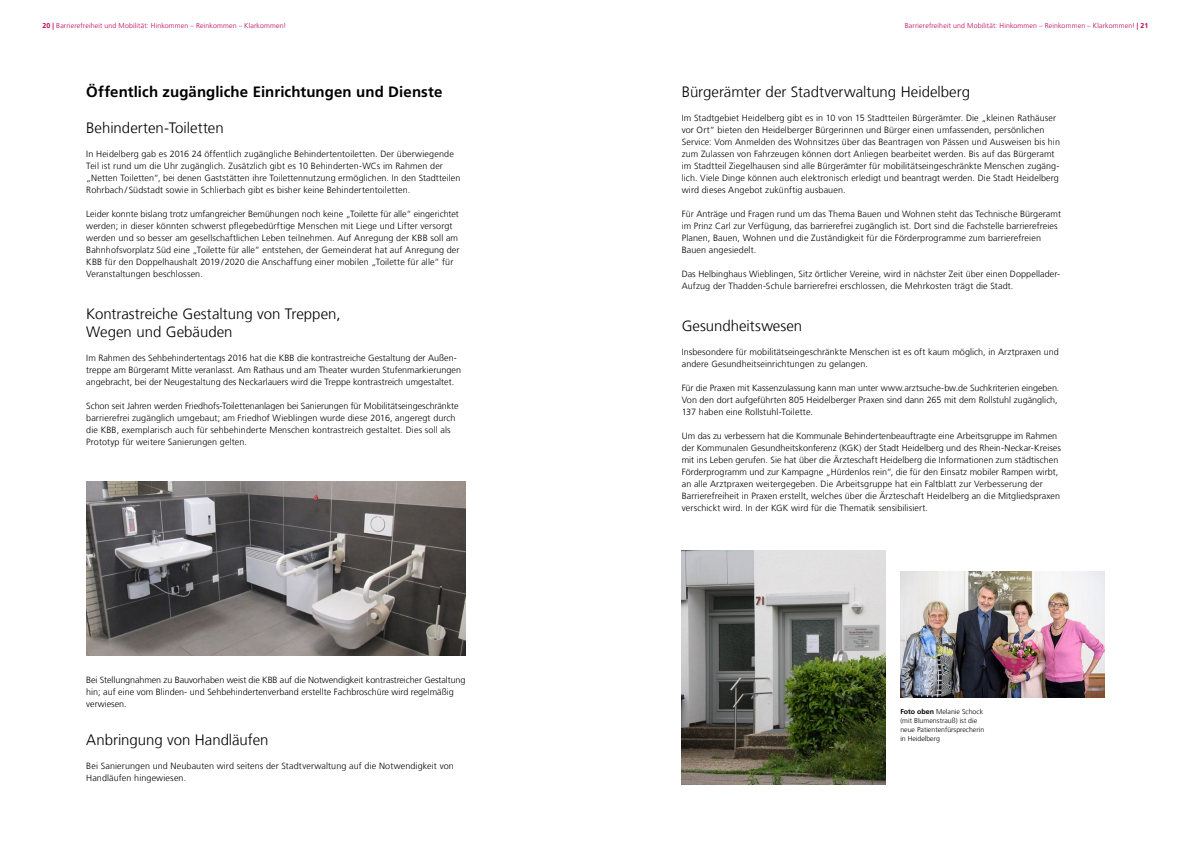
<style>
.page{position:relative;width:1191px;height:842px;background:#fff}
.page>*{position:absolute;margin:0;border:0;box-sizing:border-box;transform-origin:0 0}
.t1{font:300 15px "Frutiger LT Com";color:#000}
.t2{font:700 15px "Frutiger LT Com";letter-spacing:.005em;color:#000}
.Fließtext_Aufzählung{font:300 9px/12px "Frutiger LT Com";letter-spacing:.01em;color:#000}
.Quellenangabe_6pt_Fr{font:300 9px/12px "Frutiger LT Com";letter-spacing:-.01em;color:#000}
.Kopfzeile_heidelbeer{font:300 7px "Frutiger LT Com";letter-spacing:.02em;color:#b60056}
.Quellenangabe_6pt_Fr-2{font:300 7px/9px "Frutiger LT Com";color:#000}
.s1{font-weight:700}
</style>
<div class="page">
<img style="left:86px;top:481px;width:379px;height:174px">
<img style="left:681px;top:550px;width:204px;height:234px">
<img style="left:900px;top:571px;width:204px;height:126px">
<p class="Kopfzeile_heidelbeer" style="left:43px;top:22px;width:245px"><span class="s1">20 |</span> Barrierefreiheit und Mobilität: Hinkommen – Reinkommen – Klarkommen!</p>
<p class="Kopfzeile_heidelbeer" style="left:905px;top:22px;width:245px">Barrierefreiheit und Mobilität: Hinkommen – Reinkommen – Klarkommen! <span class="s1">| 21</span></p>
<p class="t2" style="left:86px;top:83px;width:357px">Öffentlich zugängliche Einrichtungen und Dienste</p>
<p class="t1" style="left:86px;top:119px;width:139px">Behinderten-Toiletten</p>
<p class="Fließtext_Aufzählung" style="left:86px;top:148px;width:376px">In Heidelberg gab es 2016 24 öffentlich zugängliche Behindertentoiletten. Der überwiegende Teil ist rund um die Uhr zugänglich. Zusätzlich gibt es 10 Behinderten-WCs im Rahmen der „Netten Toiletten“, bei denen Gaststätten ihre Toilettennutzung ermöglichen. In den Stadtteilen Rohrbach / Südstadt sowie in Schlierbach gibt es bisher keine Behindertentoiletten.</p>
<p class="Fließtext_Aufzählung" style="left:86px;top:208px;width:375px">Leider konnte bislang trotz umfangreicher Bemühungen noch keine „Toilette für alle“ eingerichtet werden; in dieser könnten schwerst pflegebedürftige Menschen mit Liege und Lifter versorgt werden und so besser am gesellschaftlichen Leben teilnehmen. Auf Anregung der KBB soll am Bahnhofsvorplatz Süd eine „Toilette für alle“ entstehen, der Gemeinderat hat auf Anregung der KBB für den Doppelhaushalt 2019 / 2020 die Anschaffung einer mobilen „Toilette für alle“ für Veranstaltungen beschlossen.</p>
<p class="t1" style="left:86px;top:305px;width:256px">Kontrastreiche Gestaltung von Treppen,</p>
<p class="t1" style="left:86px;top:323px;width:148px">Wegen und Gebäuden</p>
<p class="Fließtext_Aufzählung" style="left:86px;top:352px;width:376px">Im Rahmen des Sehbehindertentags 2016 hat die KBB die kontrastreiche Gestaltung der Außen&shy;treppe am Bürgeramt Mitte veranlasst. Am Rathaus und am Theater wurden Stufenmarkierungen angebracht, bei der Neugestaltung des Neckarlauers wird die Treppe kontrastreich umgestaltet.</p>
<p class="Fließtext_Aufzählung" style="left:86px;top:400px;width:374px">Schon seit Jahren werden Friedhofs-Toilettenanlagen bei Sanierungen für Mobilitätseingeschränkte barrierefrei zugänglich umgebaut; am Friedhof Wieblingen wurde diese 2016, angeregt durch die KBB, exemplarisch auch für sehbehinderte Menschen kontrastreich gestaltet. Dies soll als Prototyp für weitere Sanierungen gelten.</p>
<p class="Quellenangabe_6pt_Fr" style="left:86px;top:673px;width:381px">Bei Stellungnahmen zu Bauvorhaben weist die KBB auf die Notwendigkeit kontrastreicher Gestaltung hin; auf eine vom Blinden- und Sehbehindertenverband erstellte Fachbroschüre wird regelmäßig verwiesen.</p>
<p class="t1" style="left:86px;top:731px;width:184px">Anbringung von Handläufen</p>
<p class="Fließtext_Aufzählung" style="left:86px;top:760px;width:369px">Bei Sanierungen und Neubauten wird seitens der Stadtverwaltung auf die Notwendigkeit von<br>Handläufen hingewiesen.</p>
<p class="t1" style="left:681px;top:83px;width:290px">Bürgerämter der Stadtverwaltung Heidelberg</p>
<p class="Fließtext_Aufzählung" style="left:681px;top:112px;width:380px">Im Stadtgebiet Heidelberg gibt es in 10 von 15 Stadtteilen Bürgerämter. Die „kleinen Rathäuser vor Ort“ bieten den Heidelberger Bürgerinnen und Bürger einen umfassenden, persönlichen Service: Vom Anmelden des Wohnsitzes über das Beantragen von Pässen und Ausweisen bis hin zum Zulassen von Fahrzeugen können dort Anliegen bearbeitet werden. Bis auf das Bürgeramt im Stadtteil Ziegelhausen sind alle Bürgerämter für mobilitätseingeschränkte Menschen zugäng&shy;lich. Viele Dinge können auch elektronisch erledigt und beantragt werden. Die Stadt Heidelberg wird dieses Angebot zukünftig ausbauen.</p>
<p class="Fließtext_Aufzählung" style="left:681px;top:208px;width:381px">Für Anträge und Fragen rund um das Thema Bauen und Wohnen steht das Technische Bürgeramt im Prinz Carl zur Verfügung, das barrierefrei zugänglich ist. Dort sind die Fachstelle barrierefreies Planen, Bauen, Wohnen und die Zuständigkeit für die Förderprogramme zum barrierefreien Bauen angesiedelt.</p>
<p class="Fließtext_Aufzählung" style="left:681px;top:268px;width:380px">Das Helbinghaus Wieblingen, Sitz örtlicher Vereine, wird in nächster Zeit über einen Doppellader-<br>Aufzug der Thadden-Schule barrierefrei erschlossen, die Mehrkosten trägt die Stadt.</p>
<p class="t1" style="left:681px;top:317px;width:122px">Gesundheitswesen</p>
<p class="Fließtext_Aufzählung" style="left:681px;top:346px;width:378px">Insbesondere für mobilitätseingeschränkte Menschen ist es oft kaum möglich, in Arztpraxen und andere Gesundheitseinrichtungen zu gelangen.</p>
<p class="Fließtext_Aufzählung" style="left:681px;top:382px;width:379px">Für die Praxen mit Kassenzulassung kann man unter www.arztsuche-bw.de Suchkriterien eingeben.<br>Von den dort aufgeführten 805 Heidelberger Praxen sind dann 265 mit dem Rollstuhl zugänglich,<br>137 haben eine Rollstuhl-Toilette.</p>
<p class="Fließtext_Aufzählung" style="left:681px;top:430px;width:381px">Um das zu verbessern hat die Kommunale Behindertenbeauftragte eine Arbeitsgruppe im Rahmen der Kommunalen Gesundheitskonferenz (KGK) der Stadt Heidelberg und des Rhein-Neckar-Kreises mit ins Leben gerufen. Sie hat über die Ärzteschaft Heidelberg die Informationen zum städtischen Förderprogramm und zur Kampagne „Hürdenlos rein“, die für den Einsatz mobiler Rampen wirbt, an alle Arztpraxen weitergegeben. Die Arbeitsgruppe hat ein Faltblatt zur Verbesserung der Barrierefreiheit in Praxen erstellt, welches über die Ärzteschaft Heidelberg an die Mitgliedspraxen verschickt wird. In der KGK wird für die Thematik sensibilisiert.</p>
<p class="Quellenangabe_6pt_Fr-2" style="left:900px;top:707px;width:85px"><span class="s1">Foto oben</span> Melanie Schock (mit Blumenstrauß) ist die neue Patientenfürsprecherin in Heidelberg</p>
</div>
